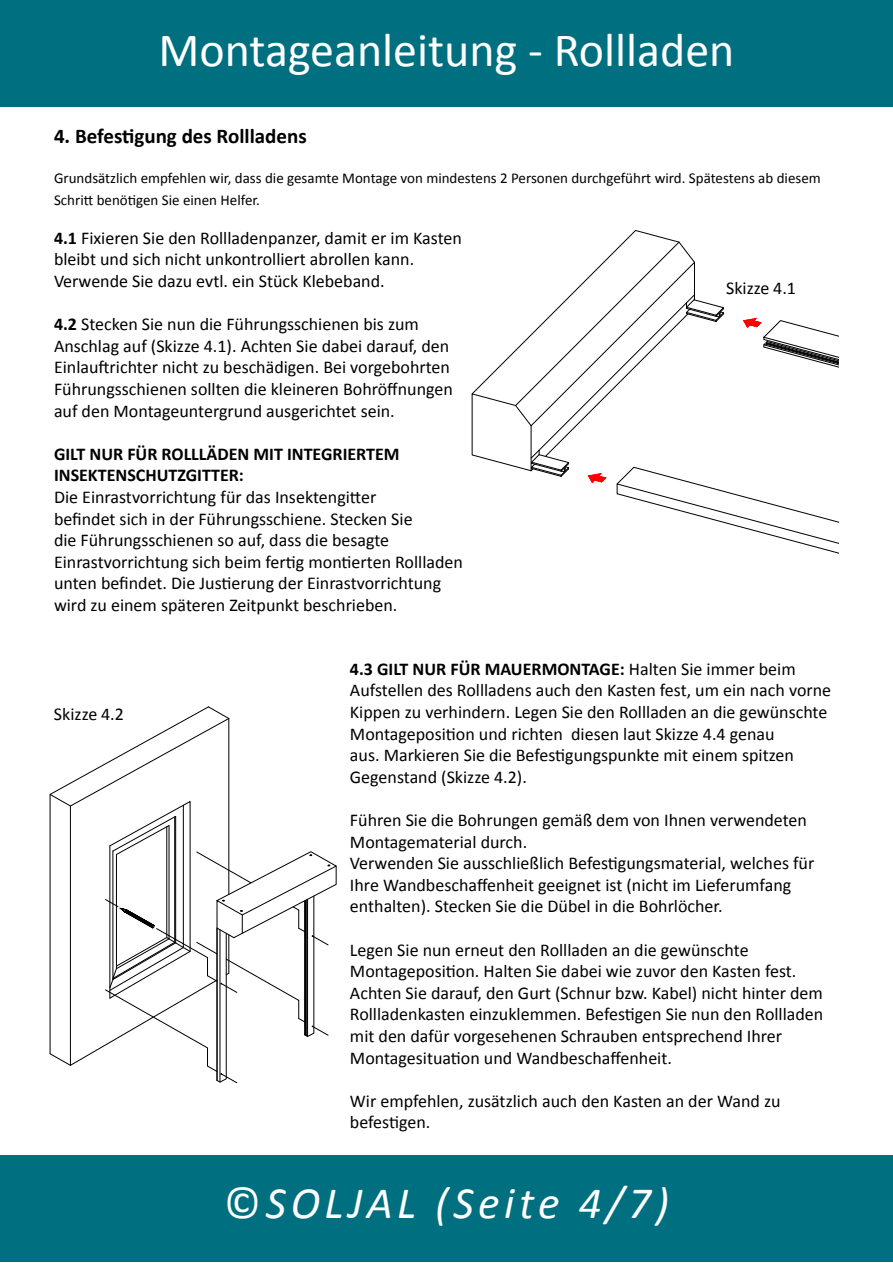
<style>
.page{position:relative;width:893px;height:1263px;background:#fff}
.page>*{position:absolute;margin:0;border:0;box-sizing:border-box;transform-origin:0 0}
.t1{font:48px "Calibri";color:#fff}
.t2{font:italic 45px "Calibri";letter-spacing:.1em;color:#fff}
.t3{font:700 21px "Calibri";color:#000}
.t4{font:18px/21.6px "Calibri";color:#000}
.t5{font:700 18px/21.6px "Calibri";color:#000}
.t6{font:15px/21.6px "Calibri";color:#000}
.s1{font-weight:700}
.s2{font-style:normal}
</style>
<div class="page">
<div style="left:0;top:0;width:893px;height:106px;background:#007080"></div>
<svg style="left:50px;top:707px;width:286px;height:376px"></svg>
<svg style="left:472px;top:230px;width:367px;height:324px"></svg>
<div style="left:0;top:1156px;width:893px;height:106px;background:#007080"></div>
<h1 class="t1" style="left:158px;top:20px;width:577px">Montageanleitung - Rollladen</h1>
<p class="t3" style="left:54px;top:123px;width:254px">4. Befestigung des Rollladens</p>
<p class="t6" style="left:54px;top:167px;width:768px">Grundsätzlich empfehlen wir, dass die gesamte Montage von mindestens 2 Personen durchgeführt wird. Spätestens ab diesem<br>Schritt benötigen Sie einen Helfer.</p>
<p class="t4" style="left:54px;top:227px;width:409px"><span class="s1">4.1</span> Fixieren Sie den Rollladenpanzer, damit er im Kasten bleibt und sich nicht unkontrolliert abrollen kann.<br>Verwende Sie dazu evtl. ein Stück Klebeband.</p>
<p class="t4" style="left:54px;top:314px;width:400px"><span class="s1">4.2</span> Stecken Sie nun die Führungsschienen bis zum Anschlag auf (Skizze 4.1). Achten Sie dabei darauf, den Einlauftrichter nicht zu beschädigen. Bei vorgebohrten Führungsschienen sollten die kleineren Bohröffnungen auf den Montageuntergrund ausgerichtet sein.</p>
<p class="t5" style="left:54px;top:443px;width:347px">GILT NUR FÜR ROLLLÄDEN MIT INTEGRIERTEM<br>INSEKTENSCHUTZGITTER:</p>
<p class="t4" style="left:54px;top:486px;width:410px">Die Einrastvorrichtung für das Insektengitter<br>befindet sich in der Führungsschiene. Stecken Sie<br>die Führungsschienen so auf, dass die besagte Einrastvorrichtung sich beim fertig montierten Rollladen unten befindet. Die Justierung der Einrastvorrichtung wird zu einem späteren Zeitpunkt beschrieben.</p>
<p class="t4" style="left:726px;top:278px;width:71px">Skizze 4.1</p>
<p class="t4" style="left:54px;top:703px;width:71px">Skizze 4.2</p>
<p class="t4" style="left:350px;top:658px;width:483px"><span class="s1">4.3 GILT NUR FÜR MAUERMONTAGE:</span> Halten Sie immer beim Aufstellen des Rollladens auch den Kasten fest, um ein nach vorne Kippen zu verhindern. Legen Sie den Rollladen an die gewünschte Montageposition und richten diesen laut Skizze 4.4 genau<br>aus. Markieren Sie die Befestigungspunkte mit einem spitzen Gegenstand (Skizze 4.2).</p>
<p class="t4" style="left:350px;top:809px;width:466px">Führen Sie die Bohrungen gemäß dem von Ihnen verwendeten Montagematerial durch.<br>Verwenden Sie ausschließlich Befestigungsmaterial, welches für Ihre Wandbeschaffenheit geeignet ist (nicht im Lieferumfang enthalten). Stecken Sie die Dübel in die Bohrlöcher.</p>
<p class="t4" style="left:350px;top:939px;width:475px">Legen Sie nun erneut den Rollladen an die gewünschte Montageposition. Halten Sie dabei wie zuvor den Kasten fest.<br>Achten Sie darauf, den Gurt (Schnur bzw. Kabel) nicht hinter dem Rollladenkasten einzuklemmen. Befestigen Sie nun den Rollladen mit den dafür vorgesehenen Schrauben entsprechend Ihrer Montagesituation und Wandbeschaffenheit.</p>
<p class="t4" style="left:350px;top:1090px;width:432px">Wir empfehlen, zusätzlich auch den Kasten an der Wand zu befestigen.</p>
<h2 class="t2" style="left:224px;top:1172px;width:447px"><span class="s2">©</span>SOLJAL (Seite 4/7)</h2>
</div>
